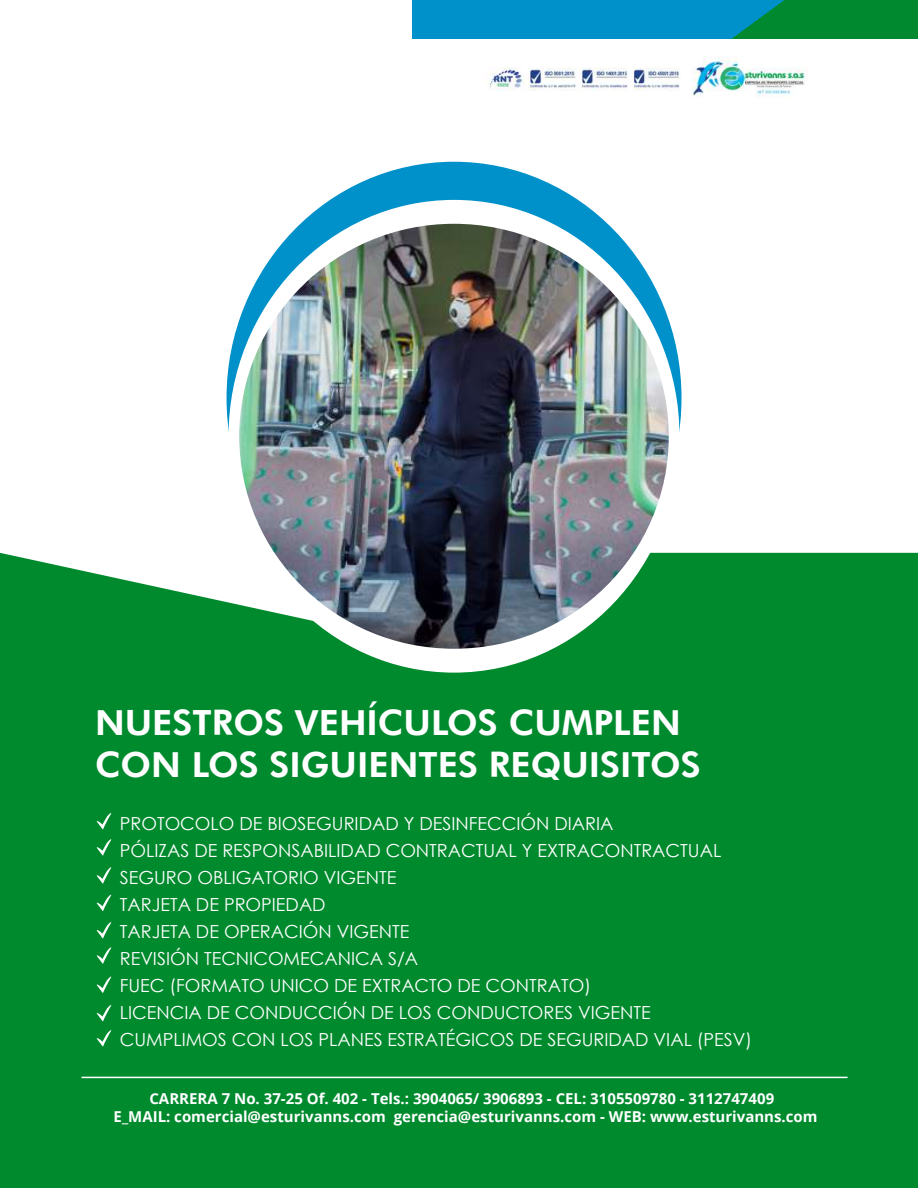
<style>
.page{position:relative;width:918px;height:1188px;background:#fff}
.page>*{position:absolute;margin:0;border:0;box-sizing:border-box;transform-origin:0 0}
.t1{font:700 34.5px/42px "Futura BT";color:#fff}
.t2{font:18px/27px "Century Gothic";color:#fff}
.t3{font:700 15px/18px "Open Sans";color:#fff;text-align:center}
</style>
<div class="page">
<div style="left:0;top:553px;width:918px;height:635px;background:#008a2e"></div>
<hr style="left:82px;top:1077px;width:766px;height:1px;background:#fff">
<div style="left:412px;top:0;width:432px;height:39px;background:#0091ca"></div>
<img style="left:485px;top:56px;width:321px;height:41px">
<svg style="left:731px;top:0;width:187px;height:39px;background:#008a44"></svg>
<img style="left:0;top:552px;width:48px;height:89px">
<svg style="left:97px;top:813px;width:14px;height:16px"></svg>
<svg style="left:97px;top:839px;width:14px;height:17px"></svg>
<svg style="left:97px;top:867px;width:14px;height:17px"></svg>
<svg style="left:97px;top:895px;width:14px;height:16px"></svg>
<svg style="left:97px;top:922px;width:14px;height:17px"></svg>
<svg style="left:97px;top:947px;width:14px;height:17px"></svg>
<svg style="left:97px;top:976px;width:14px;height:17px"></svg>
<svg style="left:97px;top:1005px;width:14px;height:16px"></svg>
<svg style="left:97px;top:1030px;width:14px;height:17px"></svg>
<div style="left:227px;top:162px;width:455px;height:472px;background:#0091ca;border-radius:50%"></div>
<div style="left:229px;top:200px;width:450px;height:473px;background:#fff;border-radius:50%"></div>
<img style="left:239px;top:224px;width:430px;height:425px">
<h1 class="t1" style="left:95px;top:701px;width:607px">NUESTROS VEHÍCULOS CUMPLEN<br>CON LOS SIGUIENTES REQUISITOS</h1>
<p class="t2" style="left:120px;top:809px;width:634px">PROTOCOLO DE BIOSEGURIDAD Y DESINFECCIÓN DIARIA<br>PÓLIZAS DE RESPONSABILIDAD CONTRACTUAL Y EXTRACONTRACTUAL SEGURO OBLIGATORIO VIGENTE<br>TARJETA DE PROPIEDAD<br>TARJETA DE OPERACIÓN VIGENTE<br>REVISIÓN TECNICOMECANICA S/A<br>FUEC (FORMATO UNICO DE EXTRACTO DE CONTRATO)<br>LICENCIA DE CONDUCCIÓN DE LOS CONDUCTORES VIGENTE CUMPLIMOS CON LOS PLANES ESTRATÉGICOS DE SEGURIDAD VIAL (PESV)</p>
<p class="t3" style="left:114px;top:1089px;width:705px">CARRERA 7 No. 37-25 Of. 402 - Tels.: 3904065/ 3906893 - CEL: 3105509780 - 3112747409<br>E_MAIL: comercial@esturivanns.com gerencia@esturivanns.com - WEB: www.esturivanns.com</p>
</div>
